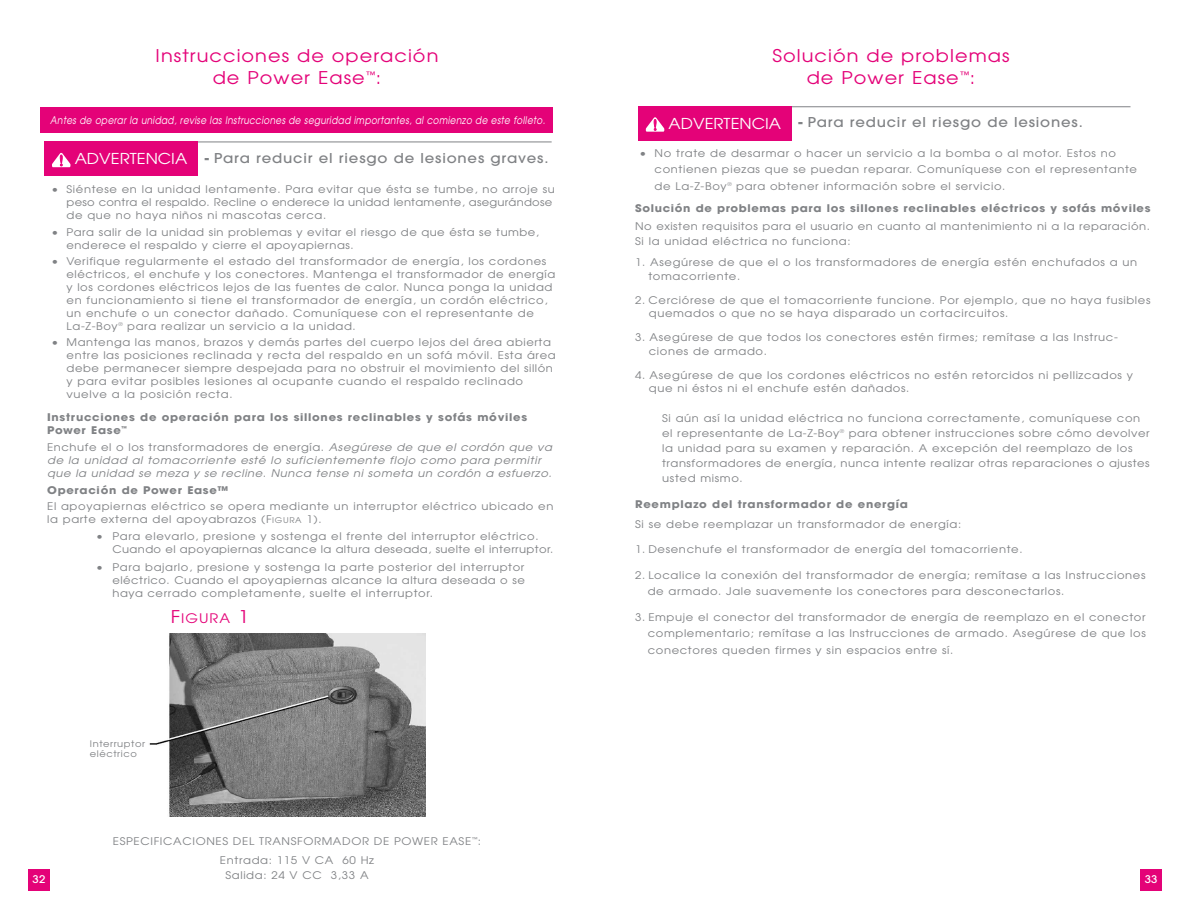
<style>
.page{position:relative;width:1188px;height:918px;background:#fff}
.page>*{position:absolute;margin:0;border:0;box-sizing:border-box;transform-origin:0 0}
.t1{font:17.55px/22.5px "Avant Garde";letter-spacing:.055em;color:#e40278;text-align:center;scale:1.1 1}
.t2{font:15px "Avant Garde";color:#fff;scale:1.1 1}
.t3{font:500 13.5px "Avant Garde";letter-spacing:.055em;color:#808285;scale:1.1 1}
.t4{font:13.2px "Avant Garde";letter-spacing:.075em;color:#e40278;scale:1.1 1}
.t5{font:10.5px/13px "Avant Garde";letter-spacing:.055em;color:#808285;scale:1.1 1}
.t6{font:700 10.5px/13px "Avant Garde";letter-spacing:.06em;color:#808285;scale:1.1 1}
.t7{font:italic 10.5px/13px "Avant Garde";letter-spacing:.055em;color:#808285;scale:1.1 1}
.t8{font:italic 10.5px "Avant Garde";letter-spacing:.04em;color:#fff;scale:.85 1}
.t9{font:500 10.5px "Avant Garde";color:#fff;scale:1.1 1}
.t10{font:9px/10.5px "Avant Garde";letter-spacing:.055em;color:#808285;scale:1.1 1}
.s1{font-weight:700}
.s2{font-style:normal}
.s3{font-size:7.8px}
.s4{font-size:17.55px}
</style>
<div class="page">
<div style="left:1141px;top:869px;width:21px;height:21px;background:#e40278"></div>
<div style="left:28px;top:869px;width:22px;height:21px;background:#e40278"></div>
<div style="left:40px;top:107px;width:514px;height:26px;background:#e40278"></div>
<img style="left:149px;top:633px;width:277px;height:184px">
<hr style="left:157px;top:142px;width:395px;height:1px;background:#808285">
<div style="left:44px;top:142px;width:154px;height:34px;background:#e40278"></div>
<svg style="left:52px;top:153px;width:19px;height:14px"></svg>
<hr style="left:751px;top:106px;width:380px;height:1px;background:#808285">
<div style="left:638px;top:106px;width:154px;height:34px;background:#e40278"></div>
<svg style="left:646px;top:117px;width:18px;height:15px"></svg>
<h1 class="t1" style="left:156px;top:46px;width:259px">Instrucciones de operación de Power Ease<sup>™</sup>:</h1>
<p class="t8" style="left:50px;top:116px;width:584px">Antes de operar la unidad, revise las Instrucciones de seguridad importantes, al comienzo de este folleto.</p>
<h2 class="t2" style="left:75px;top:153px;width:104px">ADVERTENCIA</h2>
<p class="t3" style="left:205px;top:153px;width:314px"><span class="s1">-</span> Para reducir el riesgo de lesiones graves.</p>
<p class="t5" style="left:67px;top:184px;width:445px;text-indent:-15px">• Siéntese en la unidad lentamente. Para evitar que ésta se tumbe, no arroje su peso contra el respaldo. Recline o enderece la unidad lentamente, asegurándose de que no haya niños ni mascotas cerca.</p>
<p class="t5" style="left:66px;top:226px;width:431px;text-indent:-15px">• Para salir de la unidad sin problemas y evitar el riesgo de que ésta se tumbe, enderece el respaldo y cierre el apoyapiernas.</p>
<p class="t5" style="left:67px;top:255px;width:446px;text-indent:-15px">• Verifique regularmente el estado del transformador de energía, los cordones eléctricos, el enchufe y los conectores. Mantenga el transformador de energía y los cordones eléctricos lejos de las fuentes de calor. Nunca ponga la unidad en funcionamiento si tiene el transformador de energía, un cordón eléctrico, un enchufe o un conector dañado. Comuníquese con el representante de La-Z-Boy<sup>®</sup> para realizar un servicio a la unidad.</p>
<p class="t5" style="left:67px;top:337px;width:446px;text-indent:-15px">• Mantenga las manos, brazos y demás partes del cuerpo lejos del área abierta entre las posiciones reclinada y recta del respaldo en un sofá móvil. Esta área debe permanecer siempre despejada para no obstruir el movimiento del sillón y para evitar posibles lesiones al ocupante cuando el respaldo reclinado vuelve a la posición recta.</p>
<p class="t6" style="left:47px;top:412px;width:438px">Instrucciones de operación para los sillones reclinables y sofás móviles<br>Power Ease<sup>™</sup></p>
<p class="t7" style="left:47px;top:442px;width:460px"><span class="s2">Enchufe el o los transformadores de energía.</span> Asegúrese de que el cordón que va de la unidad al tomacorriente esté lo suficientemente flojo como para permitir que la unidad se meza y se recline. Nunca tense ni someta un cordón a esfuerzo.</p>
<p class="t6" style="left:47px;top:484px;width:167px">Operación de Power Ease™</p>
<p class="t5" style="left:47px;top:500px;width:462px">El apoyapiernas eléctrico se opera mediante un interruptor eléctrico ubicado en la parte externa del apoyabrazos (F<span class="s3">IGURA</span> 1).</p>
<p class="t5" style="left:112px;top:531px;width:402px;text-indent:-16px">• Para elevarlo, presione y sostenga el frente del interruptor eléctrico.<br>Cuando el apoyapiernas alcance la altura deseada, suelte el interruptor.</p>
<p class="t5" style="left:112px;top:561px;width:376px;text-align:justify;text-indent:-16px">• Para bajarlo, presione y sostenga la parte posterior del interruptor eléctrico. Cuando el apoyapiernas alcance la altura deseada o se haya cerrado completamente, suelte el interruptor.</p>
<p class="t4" style="left:171px;top:613px;width:73px"><span class="s4">F</span>IGURA <span class="s4">1</span></p>
<p class="t10" style="left:90px;top:739px;width:52px">Interruptor eléctrico</p>
<h1 class="t1" style="left:773px;top:46px;width:217px">Solución de problemas de Power Ease<sup>™</sup>:</h1>
<p class="t3" style="left:799px;top:117px;width:260px"><span class="s1">-</span> Para reducir el riesgo de lesiones.</p>
<p class="t5" style="left:655px;top:145px;width:440px;line-height:16.5px;text-indent:-15px">• No trate de desarmar o hacer un servicio a la bomba o al motor. Estos no contienen piezas que se puedan reparar. Comuníquese con el representante de La-Z-Boy<sup>®</sup> para obtener información sobre el servicio.</p>
<p class="t6" style="left:635px;top:203px;width:470px">Solución de problemas para los sillones reclinables eléctricos y sofás móviles</p>
<p class="t5" style="left:635px;top:220px;width:469px;line-height:15px">No existen requisitos para el usuario en cuanto al mantenimiento ni a la reparación.<br>Si la unidad eléctrica no funciona:</p>
<p class="t5" style="left:648px;top:256px;width:446px;line-height:13.5px;text-indent:-13px">1. Asegúrese de que el o los transformadores de energía estén enchufados a un tomacorriente.</p>
<p class="t5" style="left:649px;top:294px;width:458px;line-height:13.5px;text-indent:-14px">2. Cerciórese de que el tomacorriente funcione. Por ejemplo, que no haya fusibles quemados o que no se haya disparado un cortacircuitos.</p>
<p class="t5" style="left:649px;top:331px;width:428px;line-height:13.5px;text-indent:-14px">3. Asegúrese de que todos los conectores estén firmes; remítase a las Instruc&shy;ciones de armado.</p>
<p class="t5" style="left:649px;top:369px;width:442px;line-height:13.5px;text-indent:-14px">4. Asegúrese de que los cordones eléctricos no estén retorcidos ni pellizcados y que ni éstos ni el enchufe estén dañados.</p>
<p class="t5" style="left:662px;top:412px;width:445px;line-height:15px">Si aún así la unidad eléctrica no funciona correctamente, comuníquese con el representante de La-Z-Boy<sup>®</sup> para obtener instrucciones sobre cómo devolver la unidad para su examen y reparación. A excepción del reemplazo de los transformadores de energía, nunca intente realizar otras reparaciones o ajustes usted mismo.</p>
<p class="t6" style="left:635px;top:498px;width:249px">Reemplazo del transformador de energía</p>
<p class="t5" style="left:635px;top:518px;width:298px">Si se debe reemplazar un transformador de energía:</p>
<p class="t5" style="left:635px;top:544px;width:354px">1. Desenchufe el transformador de energía del tomacorriente.</p>
<p class="t5" style="left:648px;top:567px;width:454px;line-height:16.5px;text-indent:-12px">2. Localice la conexión del transformador de energía; remítase a las Instrucciones de armado. Jale suavemente los conectores para desconectarlos.</p>
<p class="t5" style="left:648px;top:609px;width:454px;line-height:16.5px;text-align:justify;text-indent:-12px">3. Empuje el conector del transformador de energía de reemplazo en el conector complementario; remítase a las Instrucciones de armado. Asegúrese de que los conectores queden firmes y sin espacios entre sí.</p>
<h2 class="t2" style="left:669px;top:118px;width:104px">ADVERTENCIA</h2>
<p class="t5" style="left:113px;top:832px;width:336px;line-height:19.5px;text-align:center">ESPECIFICACIONES DEL TRANSFORMADOR DE POWER EASE<sup>™</sup>:<br>Entrada: 115 V CA 60 Hz</p>
<p class="t5" style="left:226px;top:870px;width:132px">Salida: 24 V CC 3,33 A</p>
<p class="t9" style="left:33px;top:876px;width:13px">32</p>
<p class="t9" style="left:1145px;top:876px;width:13px">33</p>
</div>
